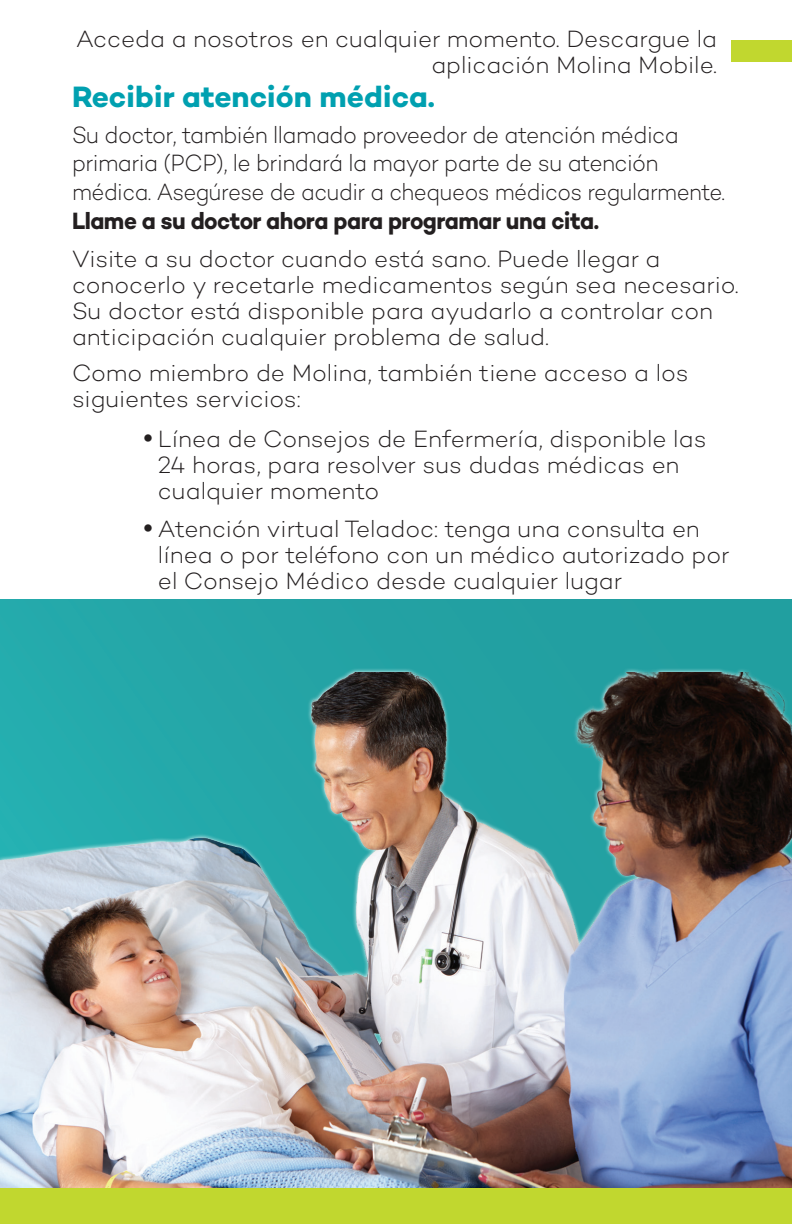
<style>
.page{position:relative;width:792px;height:1224px;background:#fff}
.page>*{position:absolute;margin:0;border:0;box-sizing:border-box;transform-origin:0 0}
.t1{font:700 30px "Campton";color:#00a0b0}
.t2{font:300 24px/26px "Campton";letter-spacing:-.01em;color:#231f20}
.t3{font:300 24px/28.8px "Campton";letter-spacing:-.01em;color:#231f20;scale:.94 1}
.s1{font-weight:700}
.s2{font-family:"Helvetica";font-weight:400;font-stretch:condensed}
</style>
<div class="page">
<div style="left:731px;top:40px;width:61px;height:22px;background:#c1d72f"></div>
<div style="left:0;top:600px;width:792px;height:624px;background:#23a1a3"></div>
<img style="left:0;top:673px;width:792px;height:515px">
<div style="left:0;top:1188px;width:792px;height:36px;background:#c1d72f"></div>
<p class="t2" style="left:76px;top:25px;width:643px;text-align:right">Acceda a nosotros en cualquier momento. Descargue la aplicación Molina Mobile.</p>
<h2 class="t1" style="left:72px;top:78px;width:364px">Recibir atención médica.</h2>
<p class="t3" style="left:72px;top:120px;width:696px">Su doctor, también llamado proveedor de atención médica primaria (PCP), le brindará la mayor parte de su atención médica. Asegúrese de acudir a chequeos médicos regularmente.<br><span class="s1">Llame a su doctor ahora para programar una cita.</span></p>
<p class="t2" style="left:72px;top:245px;width:668px">Visite a su doctor cuando está sano. Puede llegar a conocerlo y recetarle medicamentos según sea necesario.<br>Su doctor está disponible para ayudarlo a controlar con anticipación cualquier problema de salud.</p>
<p class="t2" style="left:72px;top:359px;width:618px">Como miembro de Molina, también tiene acceso a los siguientes servicios:</p>
<p class="t2" style="left:158px;top:425px;width:550px;text-indent:-14px"><span class="s2">•</span> Línea de Consejos de Enfermería, disponible las<br>24 horas, para resolver sus dudas médicas en cualquier momento</p>
<p class="t2" style="left:158px;top:515px;width:573px;text-indent:-14px"><span class="s2">•</span> Atención virtual Teladoc: tenga una consulta en línea o por teléfono con un médico autorizado por el Consejo Médico desde cualquier lugar</p>
</div>
